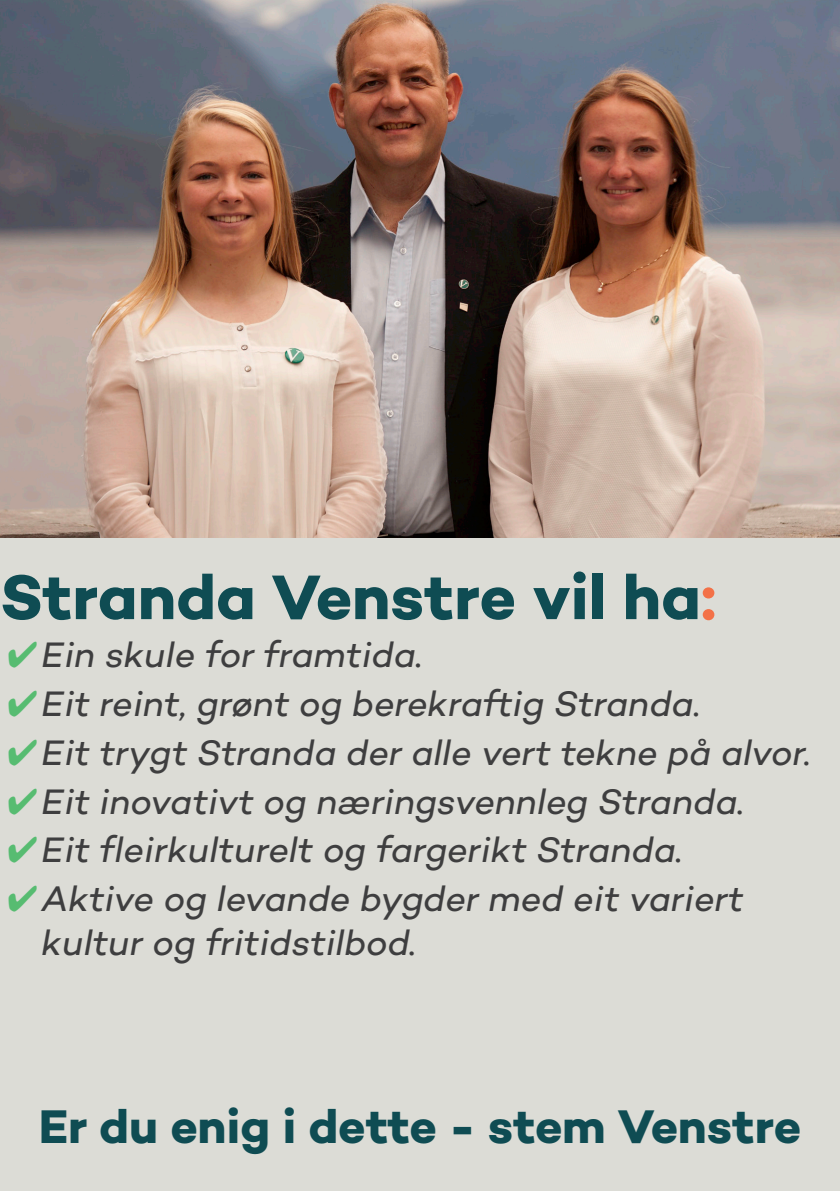
<style>
.page{position:relative;width:840px;height:1191px;background:#fff}
.page>*{position:absolute;margin:0;border:0;box-sizing:border-box;transform-origin:0 0}
.Overskrift{font:700 64px "Campton";letter-spacing:-.005em;color:#0f4c53}
.Overskrift-2{font:700 48px "Campton";color:#0f4c53}
.t1{font:italic 36px/43.2px "Campton";color:#3e3e3f}
.s1{color:#f37147}
.s2{color:#57bc71}
</style>
<div class="page">
<div style="left:0;top:0;width:839px;height:1191px;background:#dcdcd6"></div>
<img style="left:0;top:0;width:839px;height:537px">
<p class="Overskrift" style="left:0;top:556px;width:717px">Stranda Venstre vil ha<span class="s1">:</span></p>
<p class="t1" style="left:8px;top:632px;width:416px"><span class="s2">✔</span>Ein skule for framtida.</p>
<p class="t1" style="left:8px;top:681px;width:694px"><span class="s2">✔</span>Eit reint, grønt og berekraftig Stranda.</p>
<p class="t1" style="left:8px;top:730px;width:804px"><span class="s2">✔</span>Eit trygt Stranda der alle vert tekne på alvor.</p>
<p class="t1" style="left:8px;top:779px;width:738px"><span class="s2">✔</span>Eit inovativt og næringsvennleg Stranda.</p>
<p class="t1" style="left:8px;top:827px;width:676px"><span class="s2">✔</span>Eit fleirkulturelt og fargerikt Stranda.</p>
<p class="t1" style="left:42px;top:876px;width:703px;text-indent:-34px"><span class="s2">✔</span>Aktive og levande bygder med eit variert kultur og fritidstilbod.</p>
<p class="Overskrift-2" style="left:39px;top:1096px;width:763px">Er du enig i dette - stem Venstre</p>
</div>
